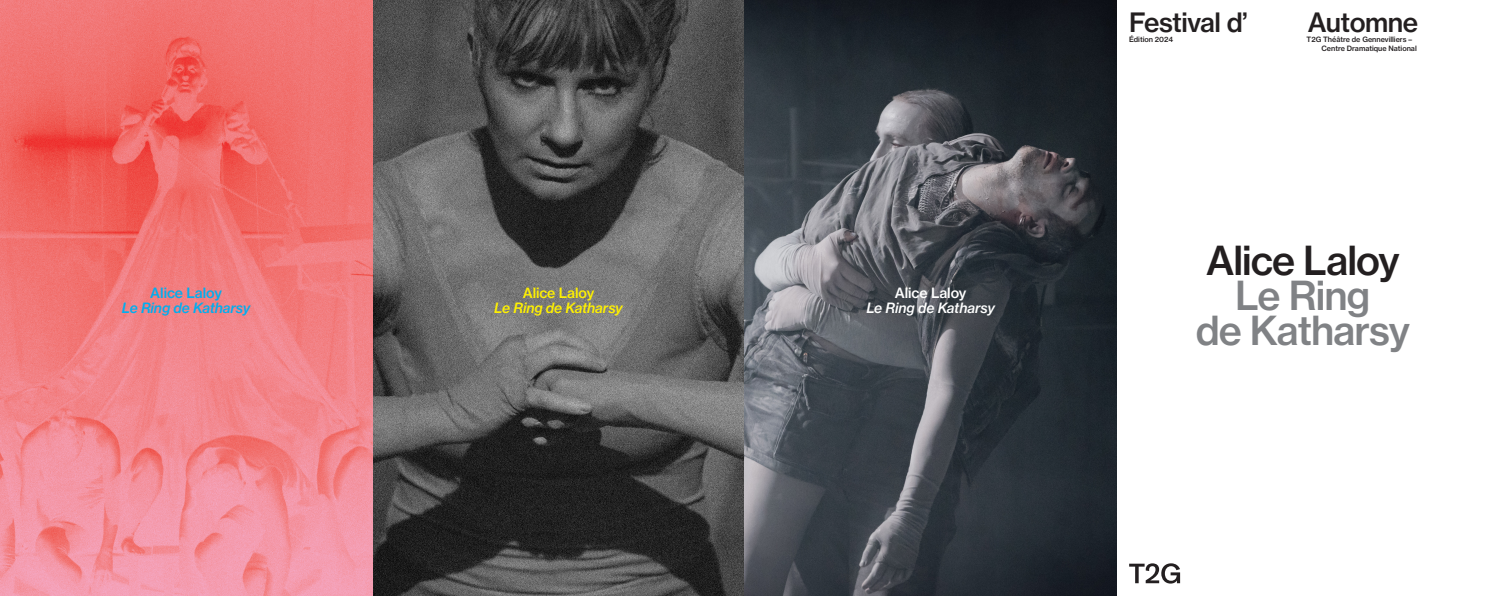
<style>
.page{position:relative;width:1489px;height:596px;background:#fff}
.page>*{position:absolute;margin:0;border:0;box-sizing:border-box;transform-origin:0 0}
.L___Titre{font:39.38px "N Haas Grotesk TX Pro 65 Md";letter-spacing:-.025em;color:#808285}
.L___Titre-2{font:39.38px "N Haas Grotesk TX Pro 65 Md";letter-spacing:-.025em;color:#231f20}
.Festival_d_Automne{font:26.25px "N Haas Grotesk TX Pro 65 Md";letter-spacing:-.02em;color:#231f20}
.M___Centré{font:14px "N Haas Grotesk TX Pro 66 Md It";letter-spacing:-.005em;color:#fff101}
.M___Centré-2{font:14px "N Haas Grotesk TX Pro 66 Md It";letter-spacing:-.005em;color:#00aeef}
.M___Centré-3{font:14px "N Haas Grotesk TX Pro 66 Md It";letter-spacing:-.005em;color:#fff}
.M___Centré-4{font:14px "N Haas Grotesk TX Pro 65 Md";letter-spacing:-.005em;color:#fff101}
.M___Centré-5{font:14px "N Haas Grotesk TX Pro 65 Md";letter-spacing:-.005em;color:#00aeef}
.M___Centré-6{font:14px "N Haas Grotesk TX Pro 65 Md";letter-spacing:-.005em;color:#fff}
.S___Fer{font:7.17px/8px "N Haas Grotesk TX Pro 65 Md";color:#231f20}
</style>
<div class="page">
<img style="left:372px;top:0;width:744px;height:595px">
<svg style="left:0;top:0;width:372px;height:595px;background:#f17c80"></svg>
<svg style="left:1129px;top:563px;width:50px;height:20px"></svg>
<p class="M___Centré-5" style="left:150px;top:284px;width:73px">Alice Laloy</p>
<p class="M___Centré-2" style="left:122px;top:299px;width:130px">Le Ring de Katharsy</p>
<p class="M___Centré-4" style="left:522px;top:284px;width:73px">Alice Laloy</p>
<p class="M___Centré" style="left:494px;top:299px;width:130px">Le Ring de Katharsy</p>
<p class="M___Centré-6" style="left:894px;top:284px;width:73px">Alice Laloy</p>
<p class="M___Centré-3" style="left:866px;top:299px;width:130px">Le Ring de Katharsy</p>
<p class="Festival_d_Automne" style="left:1129px;top:6px;width:120px">Festival d’</p>
<p class="Festival_d_Automne" style="left:1307px;top:6px;width:112px">Automne</p>
<p class="S___Fer" style="left:1129px;top:36px;width:45px">Édition 2024</p>
<p class="S___Fer" style="left:1321px;top:36px;width:97px;text-indent:-15px">T2G Théâtre de Gennevilliers –<br>Centre Dramatique National</p>
<p class="L___Titre-2" style="left:1205px;top:236px;width:195px">Alice Laloy</p>
<p class="L___Titre" style="left:1235px;top:271px;width:137px">Le Ring</p>
<p class="L___Titre" style="left:1195px;top:306px;width:216px">de Katharsy</p>
</div>
